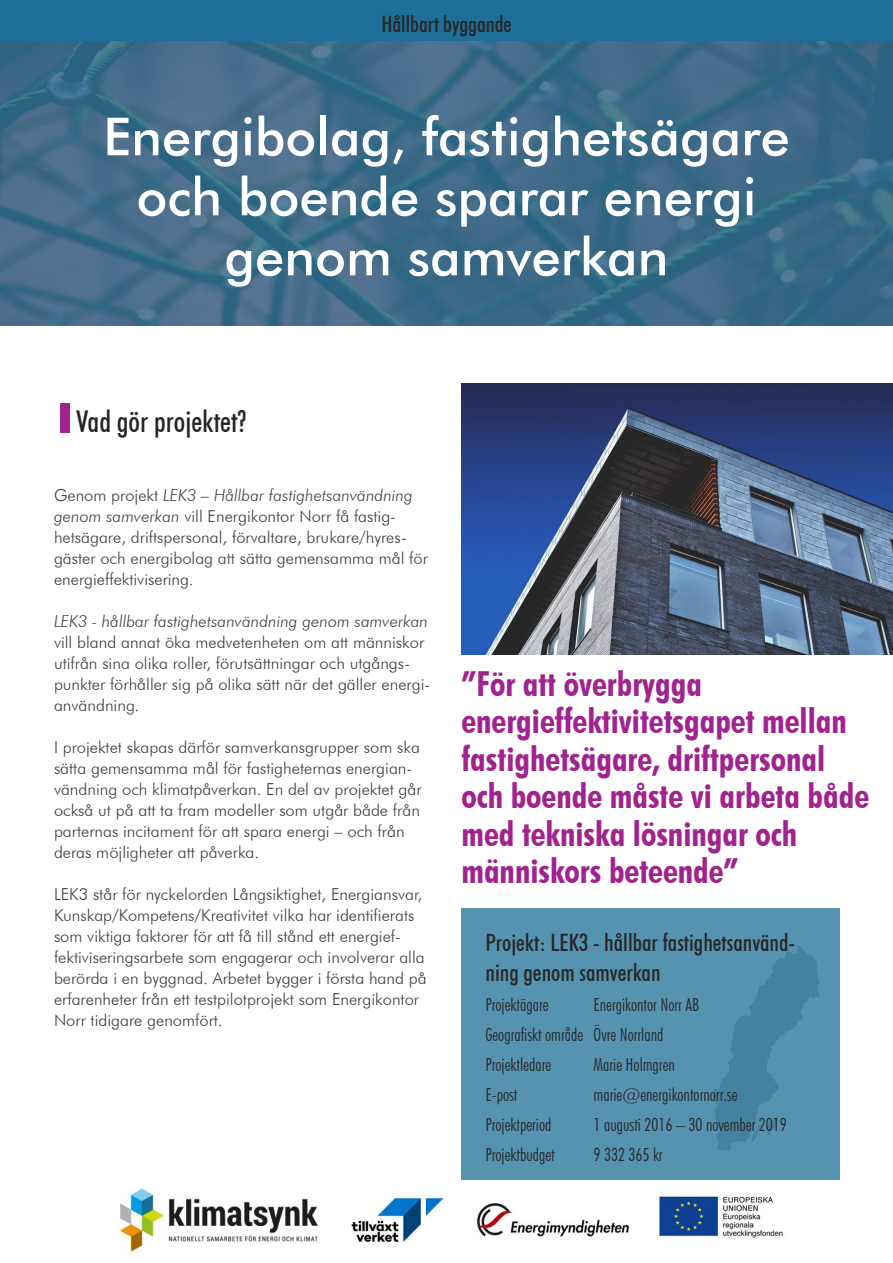
<style>
.page{position:relative;width:893px;height:1263px;background:#fff}
.page>*{position:absolute;margin:0;border:0;box-sizing:border-box;transform-origin:0 0}
.t1{font:500 52.5px/60px "Futura BT";color:#fff;text-align:center}
.t2{font:700 condensed 34.5px/37.5px "Futura BT";color:#a0238e}
.t3{font:500 condensed 30px "Futura BT";color:#282526}
.t4{font:500 condensed 24px/30px "Futura BT";color:#282526}
.t5{font:500 condensed 22.5px "Futura BT";color:#282526}
.t6{font:300 condensed 18px "Futura BT";color:#282526}
.t7{font:300 16.5px/21px "Futura BT";color:#3e3e3f}
.s1{font-size:41.25px;color:#a0238e}
.s2{font-style:italic}
</style>
<div class="page">
<img style="left:0;top:40px;width:893px;height:286px">
<img style="left:119px;top:1173px;width:689px;height:80px">
<svg style="left:462px;top:909px;width:378px;height:270px;background:#5391af"></svg>
<div style="left:0;top:0;width:893px;height:40px;background:#1d6f97"></div>
<img style="left:462px;top:384px;width:431px;height:271px">
<p class="t5" style="left:381px;top:11px;width:132px">Hållbart byggande</p>
<p class="t1" style="left:103px;top:106px;width:688px">Energibolag, fastighetsägare och boende sparar energi</p>
<p class="t1" style="left:224px;top:226px;width:445px">genom samverkan</p>
<p class="t3" style="left:54px;top:403px;width:193px"><span class="s1">I</span>Vad gör projektet?</p>
<p class="t7" style="left:54px;top:485px;width:375px">Genom projekt <span class="s2">LEK3 – Hållbar fastighetsanvändning genom samverkan</span> vill Energikontor Norr få fastig&shy;hetsägare, driftspersonal, förvaltare, brukare/hyres&shy;gäster och energibolag att sätta gemensamma mål för energieffektivisering.</p>
<p class="t7" style="left:54px;top:611px;width:378px"><span class="s2">LEK3 - hållbar fastighetsanvändning genom samverkan </span>vill bland annat öka medvetenheten om att människor utifrån sina olika roller, förutsättningar och utgångs&shy;punkter förhåller sig på olika sätt när det gäller energi&shy;användning.</p>
<p class="t7" style="left:54px;top:737px;width:369px">I projektet skapas därför samverkansgrupper som ska sätta gemensamma mål för fastigheternas energian&shy;vändning och klimatpåverkan. En del av projektet går också ut på att ta fram modeller som utgår både från parternas incitament för att spara energi – och från deras möjligheter att påverka.</p>
<p class="t7" style="left:54px;top:884px;width:374px">LEK3 står för nyckelorden Långsiktighet, Energiansvar, Kunskap/Kompetens/Kreativitet vilka har identifierats som viktiga faktorer för att få till stånd ett energief&shy;fektiviseringsarbete som engagerar och involverar alla berörda i en byggnad. Arbetet bygger i första hand på erfarenheter från ett testpilotprojekt som Energikontor Norr tidigare genomfört.</p>
<p class="t2" style="left:461px;top:664px;width:242px">”För att överbrygga</p>
<p class="t2" style="left:461px;top:702px;width:387px">energieffektivitetsgapet mellan fastighetsägare, driftpersonal</p>
<p class="t2" style="left:461px;top:777px;width:409px">och boende måste vi arbeta både med tekniska lösningar och</p>
<p class="t2" style="left:461px;top:852px;width:279px">människors beteende”</p>
<p class="t4" style="left:486px;top:928px;width:311px">Projekt: LEK3 - hållbar fastighetsanvänd&shy;ning genom samverkan</p>
<p class="t6" style="left:486px;top:994px;width:64px">Projektägare</p>
<p class="t6" style="left:594px;top:994px;width:107px">Energikontor Norr AB</p>
<p class="t6" style="left:486px;top:1024px;width:179px">Geografiskt område Övre Norrland</p>
<p class="t6" style="left:486px;top:1054px;width:67px">Projektledare</p>
<p class="t6" style="left:594px;top:1054px;width:83px">Marie Holmgren</p>
<p class="t6" style="left:486px;top:1084px;width:33px">E-post</p>
<p class="t6" style="left:594px;top:1084px;width:145px">marie@energikontornorr.se</p>
<p class="t6" style="left:486px;top:1114px;width:67px">Projektperiod</p>
<p class="t6" style="left:594px;top:1114px;width:195px">1 augusti 2016 – 30 november 2019</p>
<p class="t6" style="left:486px;top:1144px;width:71px">Projektbudget</p>
<p class="t6" style="left:594px;top:1144px;width:71px">9 332 365 kr</p>
</div>
